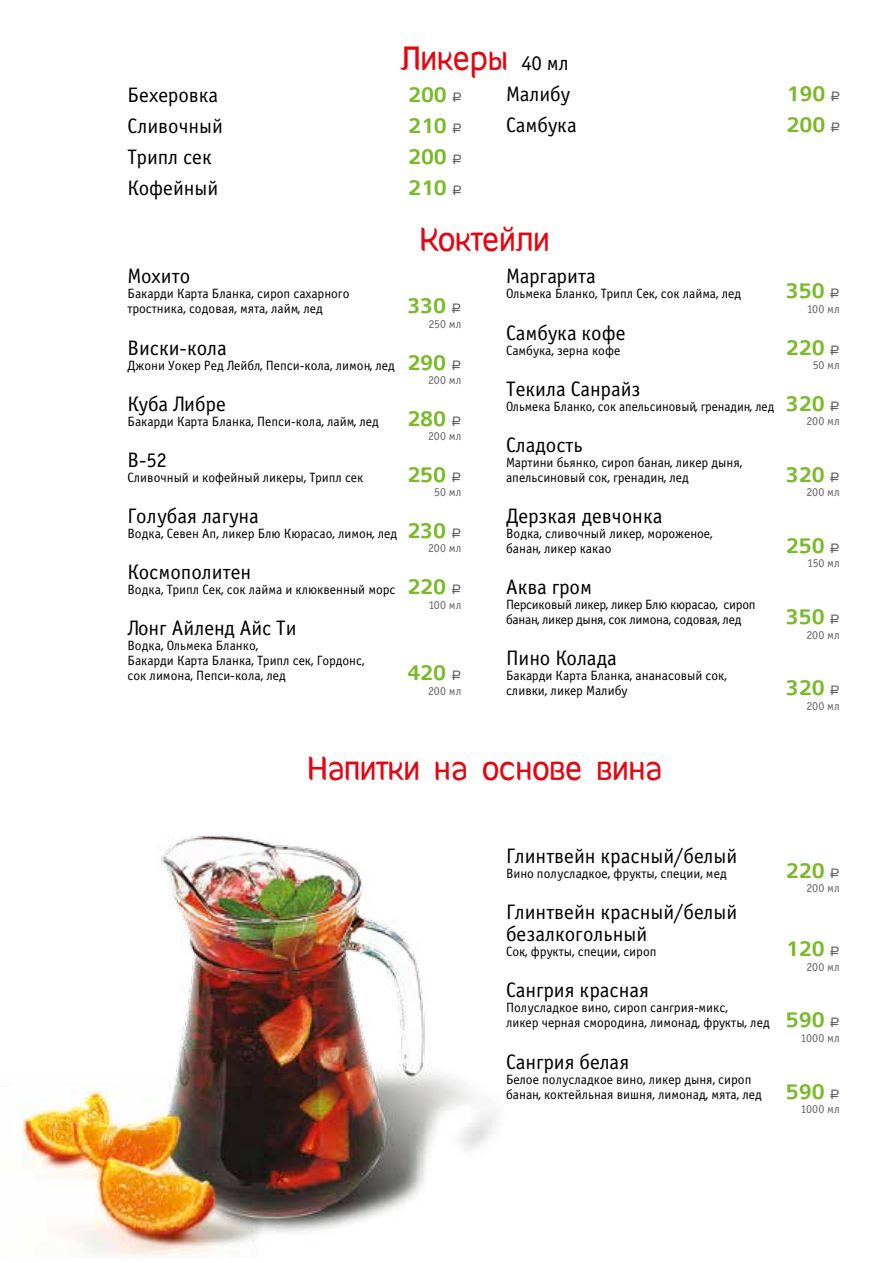
<style>
.page{position:relative;width:893px;height:1263px;background:#fff}
.page>*{position:absolute;margin:0;border:0;box-sizing:border-box;transform-origin:0 0}
.t1{font:36px "Giger";color:#e30613}
.t2{font:500 24px "Colaborate";color:#7ab929}
.t3{font:21px/22.5px "Officina Sans Book C";color:#000}
.t4{font:13.5px/15px "Officina Sans Book C";color:#000}
.t5{font:13.5px/15px "Officina Sans Book C";letter-spacing:-.02em;color:#000}
.t6{font:12px "Officina Sans Book C";color:#646363}
.s1{font-family:"Officina Sans Book C";font-size:21px;color:#000}
.s2{font-family:"ALS Rubl";font-weight:400;font-size:13.5px;color:#646363}
.s3{font-family:"Colaborate";font-weight:500;font-size:24px;color:#7ab929}
.s4{font-family:"ALS Rubl";color:#646363}
</style>
<div class="page">
<img style="left:21px;top:835px;width:475px;height:421px">
<h1 class="t1" style="left:401px;top:34px;width:170px">Ликеры <span class="s1">40 мл</span></h1>
<h3 class="t3" style="left:128px;top:84px;width:92px">Бехеровка</h3>
<h2 class="t2" style="left:408px;top:82px;width:56px">200 <span class="s2">A</span></h2>
<h3 class="t3" style="left:128px;top:115px;width:97px">Сливочный</h3>
<h2 class="t2" style="left:408px;top:113px;width:56px">210 <span class="s2">A</span></h2>
<h3 class="t3" style="left:128px;top:146px;width:86px">Трипл сек</h3>
<h2 class="t2" style="left:408px;top:144px;width:56px">200 <span class="s2">A</span></h2>
<h3 class="t3" style="left:128px;top:177px;width:92px">Кофейный</h3>
<h2 class="t2" style="left:408px;top:175px;width:56px">210 <span class="s2">A</span></h2>
<h3 class="t3" style="left:506px;top:83px;width:66px">Малибу</h3>
<h2 class="t2" style="left:786px;top:81px;width:56px">190 <span class="s2">A</span></h2>
<h3 class="t3" style="left:506px;top:114px;width:72px">Самбука</h3>
<h2 class="t2" style="left:786px;top:112px;width:56px">200 <span class="s2">A</span></h2>
<h1 class="t1" style="left:420px;top:215px;width:131px">Коктейли</h1>
<h3 class="t3" style="left:128px;top:265px;width:64px">Мохито</h3>
<p class="t4" style="left:128px;top:286px;width:223px">Бакарди Карта Бланка, сироп сахарного тростника, содовая, мята, лайм, лед</p>
<h2 class="t2" style="left:407px;top:293px;width:56px">330 <span class="s2">A</span></h2>
<p class="t6" style="left:429px;top:317px;width:34px">250 мл</p>
<h3 class="t3" style="left:128px;top:337px;width:101px">Виски-кола</h3>
<p class="t4" style="left:128px;top:358px;width:335px">Джони Уокер Ред Лейбл, Пепси-кола, лимон, лед <span class="s3">290</span> <span class="s4">A</span></p>
<p class="t6" style="left:428px;top:373px;width:35px">200 мл</p>
<h3 class="t3" style="left:128px;top:393px;width:100px">Куба Либре</h3>
<p class="t4" style="left:128px;top:414px;width:335px">Бакарди Карта Бланка, Пепси-кола, лайм, лед <span class="s3">280</span> <span class="s4">A</span></p>
<p class="t6" style="left:428px;top:429px;width:35px">200 мл</p>
<h3 class="t3" style="left:128px;top:449px;width:41px">В-52</h3>
<p class="t4" style="left:128px;top:470px;width:237px">Сливочный и кофейный ликеры, Трипл сек</p>
<h2 class="t2" style="left:407px;top:462px;width:56px">250 <span class="s2">A</span></h2>
<p class="t6" style="left:434px;top:486px;width:29px">50 мл</p>
<h3 class="t3" style="left:128px;top:505px;width:133px">Голубая лагуна</h3>
<p class="t4" style="left:128px;top:526px;width:335px">Водка, Севен Ап, ликер Блю Кюрасао, лимон, лед <span class="s3">230</span> <span class="s4">A</span></p>
<p class="t6" style="left:428px;top:542px;width:35px">200 мл</p>
<h3 class="t3" style="left:128px;top:561px;width:125px">Космополитен</h3>
<p class="t4" style="left:128px;top:582px;width:335px">Водка, Трипл Сек, сок лайма и клюквенный морс <span class="s3">220</span> <span class="s4">A</span></p>
<p class="t6" style="left:428px;top:598px;width:34px">100 мл</p>
<h3 class="t3" style="left:128px;top:617px;width:171px">Лонг Айленд Айс Ти</h3>
<p class="t4" style="left:128px;top:638px;width:238px">Водка, Ольмека Бланко,<br>Бакарди Карта Бланка, Трипл сек, Гордонс, сок лимона, Пепси-кола, лед</p>
<h2 class="t2" style="left:407px;top:660px;width:56px">420 <span class="s2">A</span></h2>
<p class="t6" style="left:428px;top:684px;width:35px">200 мл</p>
<h3 class="t3" style="left:506px;top:265px;width:91px">Маргарита</h3>
<p class="t4" style="left:506px;top:286px;width:237px">Ольмека Бланко, Трипл Сек, сок лайма, лед</p>
<h2 class="t2" style="left:786px;top:278px;width:56px">350 <span class="s2">A</span></h2>
<p class="t6" style="left:807px;top:302px;width:34px">100 мл</p>
<h3 class="t3" style="left:506px;top:322px;width:121px">Самбука кофе</h3>
<p class="t4" style="left:506px;top:343px;width:116px">Самбука, зерна кофе</p>
<h2 class="t2" style="left:786px;top:334px;width:56px">220 <span class="s2">A</span></h2>
<p class="t6" style="left:813px;top:358px;width:29px">50 мл</p>
<h3 class="t3" style="left:506px;top:378px;width:136px">Текила Санрайз</h3>
<p class="t4" style="left:506px;top:399px;width:335px">Ольмека Бланко, сок апельсиновый, гренадин, лед <span class="s3">320</span> <span class="s4">A</span></p>
<p class="t6" style="left:806px;top:414px;width:35px">200 мл</p>
<h3 class="t3" style="left:506px;top:434px;width:78px">Сладость</h3>
<p class="t4" style="left:506px;top:455px;width:238px">Мартини бьянко, сироп банан, ликер дыня, апельсиновый сок, гренадин, лед</p>
<h2 class="t2" style="left:786px;top:462px;width:56px">320 <span class="s2">A</span></h2>
<p class="t6" style="left:806px;top:486px;width:35px">200 мл</p>
<h3 class="t3" style="left:506px;top:505px;width:158px">Дерзкая девчонка</h3>
<p class="t4" style="left:506px;top:526px;width:208px">Водка, сливочный ликер, мороженое, банан, ликер какао</p>
<h2 class="t2" style="left:786px;top:533px;width:56px">250 <span class="s2">A</span></h2>
<p class="t6" style="left:807px;top:557px;width:34px">150 мл</p>
<h3 class="t3" style="left:506px;top:576px;width:88px">Аква гром</h3>
<p class="t5" style="left:506px;top:597px;width:251px">Персиковый ликер, ликер Блю кюрасао, сироп банан, ликер дыня, сок лимона, содовая, лед</p>
<h2 class="t2" style="left:786px;top:604px;width:56px">350 <span class="s2">A</span></h2>
<p class="t6" style="left:806px;top:628px;width:35px">200 мл</p>
<h3 class="t3" style="left:506px;top:647px;width:112px">Пино Колада</h3>
<p class="t4" style="left:506px;top:668px;width:222px">Бакарди Карта Бланка, ананасовый сок, сливки, ликер Малибу</p>
<h2 class="t2" style="left:786px;top:675px;width:56px">320 <span class="s2">A</span></h2>
<p class="t6" style="left:806px;top:700px;width:35px">200 мл</p>
<h1 class="t1" style="left:307px;top:744px;width:356px">Напитки на основе вина</h1>
<h3 class="t3" style="left:506px;top:845px;width:233px">Глинтвейн красный/белый</h3>
<p class="t4" style="left:506px;top:866px;width:222px">Вино полусладкое, фрукты, специи, мед</p>
<h2 class="t2" style="left:786px;top:857px;width:56px">220 <span class="s2">A</span></h2>
<p class="t6" style="left:806px;top:881px;width:35px">200 мл</p>
<h3 class="t3" style="left:506px;top:901px;width:233px">Глинтвейн красный/белый безалкогольный</h3>
<p class="t4" style="left:506px;top:944px;width:152px">Сок, фрукты, специи, сироп</p>
<h2 class="t2" style="left:786px;top:936px;width:56px">120 <span class="s2">A</span></h2>
<p class="t6" style="left:806px;top:960px;width:35px">200 мл</p>
<h3 class="t3" style="left:506px;top:979px;width:145px">Сангрия красная</h3>
<p class="t4" style="left:506px;top:1000px;width:335px">Полусладкое вино, сироп сангрия-микс,<br>ликер черная смородина, лимонад, фрукты, лед <span class="s3">590</span> <span class="s4">A</span></p>
<p class="t6" style="left:801px;top:1031px;width:41px">1000 мл</p>
<h3 class="t3" style="left:506px;top:1050px;width:125px">Сангрия белая</h3>
<p class="t4" style="left:506px;top:1072px;width:335px">Белое полусладкое вино, ликер дыня, сироп<br>банан, коктейльная вишня, лимонад, мята, лед <span class="s3">590</span> <span class="s4">A</span></p>
<p class="t6" style="left:801px;top:1102px;width:41px">1000 мл</p>
</div>
